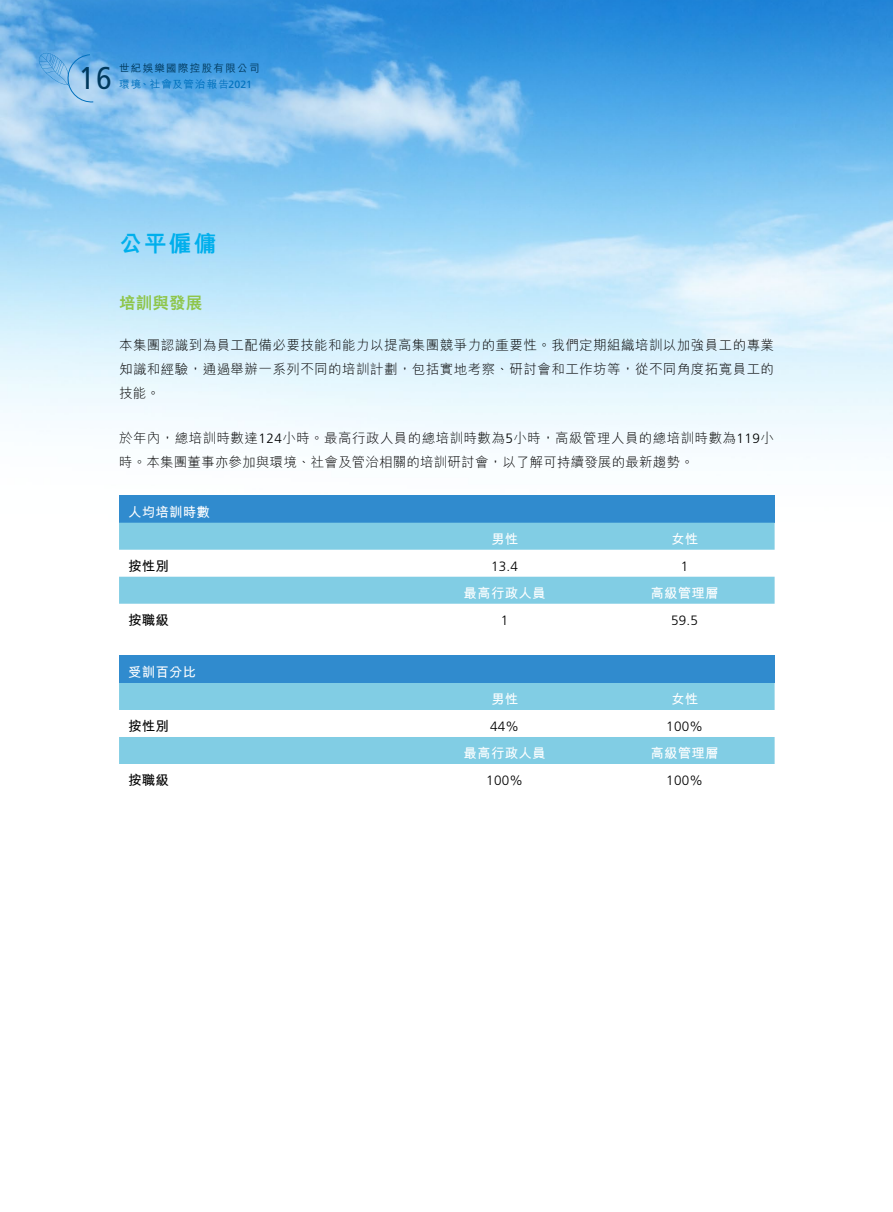
<style>
.page{position:relative;width:893px;height:1212px;background:#fff}
.page>*{position:absolute;margin:0;border:0;box-sizing:border-box;transform-origin:0 0}
.t1{font:condensed 31.5px "Frutiger LT Std";color:#00395d}
.t2{font:800 22.5px "M Hei HK";color:#00afec}
.t3{font:800 16.5px "M Hei HK";letter-spacing:.015em;color:#8ec54a}
.t4{font:300 13.5px/24px "M Hei HK";letter-spacing:.035em;color:#000;text-align:justify}
.t5{font:300 13.5px/24px "M Hei HK";letter-spacing:.015em;color:#000}
.t6{font:700 13.5px "M Hei HK";letter-spacing:.015em;color:#fff}
.t7{font:300 13.5px "Frutiger LT Std";letter-spacing:.015em;color:#000}
.t8{font:700 13.5px "M Hei HK";letter-spacing:.015em;color:#000}
.t9{font:500 10.5px "M Hei HK";letter-spacing:.1em;color:#0070bd}
.t10{font:500 10.5px "M Hei HK";letter-spacing:.125em;color:#00395d}
.s1{font-family:"Frutiger LT Std";font-weight:400}
.s2{font-family:"Frutiger LT Std"}
</style>
<div class="page">
<img style="left:0;top:0;width:893px;height:496px">
<svg style="left:39px;top:53px;width:55px;height:50px;background:#85bde9"></svg>
<div style="left:119px;top:496px;width:656px;height:27px;background:#308bce"></div>
<svg style="left:119px;top:523px;width:656px;height:81px;fill:#81cde4"></svg>
<div style="left:119px;top:656px;width:656px;height:27px;background:#308bce"></div>
<svg style="left:119px;top:683px;width:656px;height:81px;fill:#81cde4"></svg>
<p class="t10" style="left:119px;top:61px;width:142px">世紀娛樂國際控股有限公司</p>
<h1 class="t1" style="left:80px;top:60px;width:33px">16</h1>
<p class="t9" style="left:119px;top:76px;width:134px">環境、社會及管治報告<span class="s1">2021</span></p>
<h2 class="t2" style="left:119px;top:232px;width:98px">公平僱傭</h2>
<p class="t3" style="left:119px;top:295px;width:85px">培訓與發展</p>
<p class="t4" style="left:119px;top:333px;width:656px">本集團認識到為員工配備必要技能和能力以提高集團競爭力的重要性。我們定期組織培訓以加強員工的專業知識和經驗，通過舉辦一系列不同的培訓計劃，包括實地考察、研討會和工作坊等，從不同角度拓寬員工的技能。</p>
<p class="t5" style="left:119px;top:426px;width:656px">於年內，總培訓時數達<span class="s2">124</span>小時。最高行政人員的總培訓時數為<span class="s2">5</span>小時，高級管理人員的總培訓時數為<span class="s2">119</span>小時。本集團董事亦參加與環境、社會及管治相關的培訓研討會，以了解可持續發展的最新趨勢。</p>
<p class="t6" style="left:128px;top:502px;width:83px">人均培訓時數</p>
<p class="t6" style="left:491px;top:529px;width:29px">男性</p>
<p class="t6" style="left:671px;top:529px;width:29px">女性</p>
<p class="t8" style="left:128px;top:556px;width:42px">按性別</p>
<p class="t7" style="left:491px;top:558px;width:28px">13.4</p>
<p class="t7" style="left:681px;top:558px;width:9px">1</p>
<p class="t6" style="left:464px;top:583px;width:83px">最高行政人員</p>
<p class="t6" style="left:650px;top:583px;width:70px">高級管理層</p>
<p class="t8" style="left:128px;top:610px;width:42px">按職級</p>
<p class="t7" style="left:501px;top:612px;width:9px">1</p>
<p class="t7" style="left:671px;top:612px;width:28px">59.5</p>
<p class="t6" style="left:128px;top:662px;width:70px">受訓百分比</p>
<p class="t6" style="left:491px;top:689px;width:29px">男性</p>
<p class="t6" style="left:671px;top:689px;width:29px">女性</p>
<p class="t8" style="left:128px;top:716px;width:42px">按性別</p>
<p class="t7" style="left:490px;top:719px;width:30px">44%</p>
<p class="t7" style="left:666px;top:719px;width:38px">100%</p>
<p class="t6" style="left:464px;top:743px;width:83px">最高行政人員</p>
<p class="t6" style="left:650px;top:743px;width:70px">高級管理層</p>
<p class="t8" style="left:128px;top:770px;width:42px">按職級</p>
<p class="t7" style="left:486px;top:773px;width:38px">100%</p>
<p class="t7" style="left:666px;top:773px;width:38px">100%</p>
</div>
